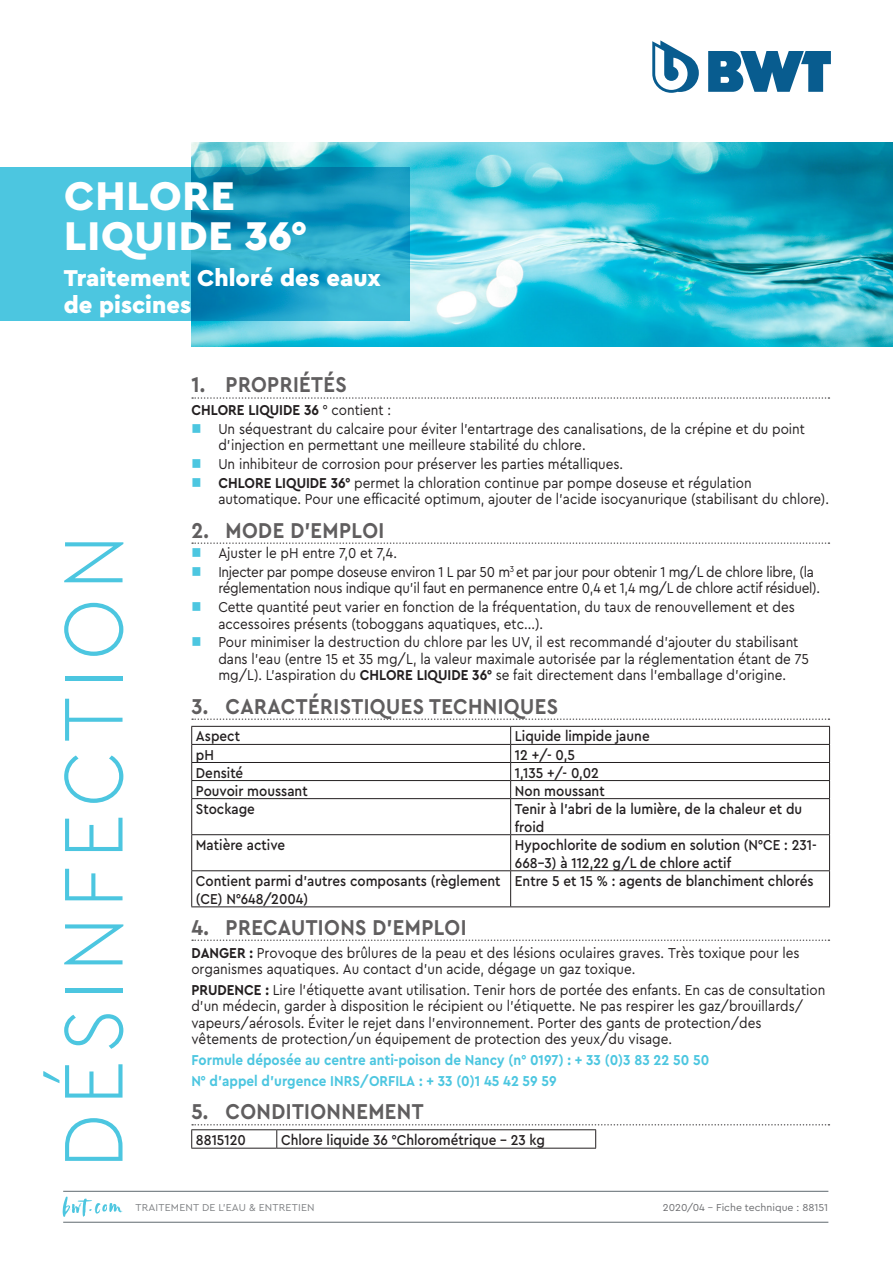
<style>
.page{position:relative;width:893px;height:1263px;background:#fff}
.page>*{position:absolute;margin:0;border:0;box-sizing:border-box;transform-origin:0 0}
._00-Titre-vertical{font:300 87.15px "Cera PRO";letter-spacing:.11em;color:#4cc6e0;scale:.9 1}
._01_-_Titre_couvertu{font:900 42px/40.5px "Cera PRO";letter-spacing:.02em;color:#fff}
._02_-sous-titre{font:900 24px/27px "Cera PRO";color:#fff}
.t1{font:700 22.5px "Cera PRO";letter-spacing:.02em;color:#605e5f;scale:.9 1}
._03_-_paragraphe{font:15px/16.5px "Cera PRO";color:#231f20;scale:.9 1}
._05_-_Texte_tableau{font:500 15px/18px "Cera PRO";color:#231f20;scale:.9 1}
._03_-_paragraphe-2{font:15px/16.5px "Cera PRO";letter-spacing:-.02em;color:#231f20;scale:.9 1}
._03-paragraphe-gras{font:700 15px "Cera PRO";color:#4cc6e0;scale:.9 1}
._03_-_paragraphe-3{font:700 15px "Cera PRO";color:#231f20;scale:.9 1}
._00-code{font:10.5px "Cera PRO";color:#6c6d70}
._00-categorie{font:10.5px "Cera PRO";letter-spacing:.02em;color:#7f8184}
.s1{font-weight:400}
.s2{font-weight:700}
</style>
<div class="page">
<hr style="left:63px;top:1222px;width:765px;height:1px;background:#5f696f">
<hr style="left:63px;top:1191px;width:765px;height:1px;background:#5f696f">
<svg style="left:63px;top:1196px;width:59px;height:21px"></svg>
<img style="left:191px;top:142px;width:702px;height:205px">
<svg style="left:708px;top:51px;width:123px;height:41px"></svg>
<svg style="left:652px;top:40px;width:47px;height:53px"></svg>
<svg style="left:192px;top:397px;width:637px;height:2px"></svg>
<svg style="left:192px;top:718px;width:637px;height:2px"></svg>
<svg style="left:192px;top:939px;width:637px;height:2px"></svg>
<hr style="left:511px;top:726px;width:319px;height:1px;background:#231f20">
<hr style="left:511px;top:744px;width:319px;height:1px;background:#231f20">
<hr style="left:191px;top:762px;width:320px;height:1px;background:#231f20">
<hr style="left:511px;top:762px;width:319px;height:1px;background:#231f20">
<hr style="left:191px;top:780px;width:320px;height:1px;background:#231f20">
<hr style="left:511px;top:780px;width:319px;height:1px;background:#231f20">
<svg style="left:829px;top:727px;width:1px;height:71px"></svg>
<hr style="left:191px;top:798px;width:320px;height:1px;background:#231f20">
<hr style="left:191px;top:799px;width:1px;height:35px;background:#231f20">
<hr style="left:511px;top:798px;width:319px;height:1px;background:#231f20">
<hr style="left:510px;top:799px;width:1px;height:35px;background:#231f20">
<hr style="left:829px;top:799px;width:1px;height:35px;background:#231f20">
<hr style="left:191px;top:834px;width:320px;height:1px;background:#231f20">
<hr style="left:191px;top:835px;width:1px;height:35px;background:#231f20">
<hr style="left:511px;top:834px;width:319px;height:1px;background:#231f20">
<hr style="left:510px;top:835px;width:1px;height:35px;background:#231f20">
<hr style="left:829px;top:835px;width:1px;height:35px;background:#231f20">
<hr style="left:191px;top:870px;width:320px;height:1px;background:#231f20">
<hr style="left:191px;top:871px;width:1px;height:35px;background:#231f20">
<hr style="left:511px;top:870px;width:319px;height:1px;background:#231f20">
<hr style="left:510px;top:871px;width:1px;height:35px;background:#231f20">
<hr style="left:829px;top:871px;width:1px;height:35px;background:#231f20">
<hr style="left:191px;top:906px;width:320px;height:1px;background:#231f20">
<hr style="left:511px;top:906px;width:319px;height:1px;background:#231f20">
<hr style="left:191px;top:726px;width:320px;height:1px;background:#231f20">
<svg style="left:191px;top:727px;width:1px;height:71px"></svg>
<svg style="left:510px;top:727px;width:1px;height:71px"></svg>
<hr style="left:191px;top:744px;width:320px;height:1px;background:#231f20">
<svg style="left:191px;top:1124px;width:638px;height:24px"></svg>
<hr style="left:191px;top:1148px;width:86px;height:1px;background:#231f20">
<hr style="left:277px;top:1148px;width:319px;height:1px;background:#231f20">
<svg style="left:0;top:168px;width:409px;height:153px;background:#33b0d0"></svg>
<svg style="left:192px;top:542px;width:637px;height:2px"></svg>
<p class="_01_-_Titre_couvertu" style="left:64px;top:174px;width:244px">CHLORE<br>LIQUIDE 36°</p>
<p class="_02_-sous-titre" style="left:64px;top:263px;width:319px">Traitement Chloré des eaux de piscines</p>
<p class="_00-Titre-vertical" style="left:35px;top:1168px;width:706px;rotate:-90deg">DÉSINFECTION</p>
<p class="t1" style="left:192px;top:370px;width:174px">1. PROPRIÉTÉS</p>
<p class="_03_-_paragraphe-3" style="left:191px;top:400px;width:223px">CHLORE LIQUIDE 36 <span class="s1">° contient :</span></p>
<p class="_03_-_paragraphe" style="left:218px;top:420px;width:653px">Un séquestrant du calcaire pour éviter l’entartrage des canalisations, de la crépine et du point d’injection en permettant une meilleure stabilité du chlore.</p>
<p class="_03_-_paragraphe" style="left:218px;top:455px;width:451px">Un inhibiteur de corrosion pour préserver les parties métalliques.</p>
<p class="_03_-_paragraphe" style="left:218px;top:474px;width:680px"><span class="s2">CHLORE LIQUIDE 36°</span> permet la chloration continue par pompe doseuse et régulation automatique. Pour une efficacité optimum, ajouter de l’acide isocyanurique (stabilisant du chlore).</p>
<p class="t1" style="left:192px;top:515px;width:216px">2. MODE D’EMPLOI</p>
<p class="_03_-_paragraphe" style="left:218px;top:544px;width:200px">Ajuster le pH entre 7,0 et 7,4.</p>
<p class="_03_-_paragraphe-2" style="left:218px;top:563px;width:670px">Injecter par pompe doseuse environ 1 L par 50 m<sup>3</sup> et par jour pour obtenir 1 mg/L de chlore libre, (la réglementation nous indique qu’il faut en permanence entre 0,4 et 1,4 mg/L de chlore actif résiduel).</p>
<p class="_03_-_paragraphe" style="left:218px;top:598px;width:642px">Cette quantité peut varier en fonction de la fréquentation, du taux de renouvellement et des accessoires présents (toboggans aquatiques, etc...).</p>
<p class="_03_-_paragraphe" style="left:218px;top:633px;width:658px">Pour minimiser la destruction du chlore par les UV, il est recommandé d’ajouter du stabilisant dans l’eau (entre 15 et 35 mg/L, la valeur maximale autorisée par la réglementation étant de 75 mg/L). L’aspiration du <span class="s2">CHLORE LIQUIDE 36°</span> se fait directement dans l’emballage d’origine.</p>
<p class="t1" style="left:192px;top:691px;width:409px">3. CARACTÉRISTIQUES TECHNIQUES</p>
<p class="_05_-_Texte_tableau" style="left:196px;top:727px;width:51px">Aspect</p>
<p class="_05_-_Texte_tableau" style="left:515px;top:727px;width:151px">Liquide limpide jaune</p>
<p class="_05_-_Texte_tableau" style="left:196px;top:745px;width:22px">pH</p>
<p class="_05_-_Texte_tableau" style="left:515px;top:745px;width:68px">12 +/- 0,5</p>
<p class="_05_-_Texte_tableau" style="left:196px;top:763px;width:54px">Densité</p>
<p class="_05_-_Texte_tableau" style="left:515px;top:763px;width:95px">1,135 +/- 0,02</p>
<p class="_05_-_Texte_tableau" style="left:196px;top:781px;width:126px">Pouvoir moussant</p>
<p class="_05_-_Texte_tableau" style="left:515px;top:781px;width:101px">Non moussant</p>
<p class="_05_-_Texte_tableau" style="left:196px;top:799px;width:67px">Stockage</p>
<p class="_05_-_Texte_tableau" style="left:515px;top:799px;width:321px">Tenir à l’abri de la lumière, de la chaleur et du froid</p>
<p class="_05_-_Texte_tableau" style="left:196px;top:835px;width:101px">Matière active</p>
<p class="_05_-_Texte_tableau" style="left:515px;top:835px;width:337px">Hypochlorite de sodium en solution (N°CE : 231-<br>668-3) à 112,22 g/L de chlore actif</p>
<p class="_05_-_Texte_tableau" style="left:196px;top:871px;width:340px">Contient parmi d’autres composants (règlement (CE) N°648/2004)</p>
<p class="_05_-_Texte_tableau" style="left:515px;top:871px;width:333px">Entre 5 et 15 % : agents de blanchiment chlorés</p>
<p class="t1" style="left:192px;top:912px;width:307px">4. PRECAUTIONS D’EMPLOI</p>
<p class="_03_-_paragraphe" style="left:191px;top:943px;width:677px"><span class="s2">DANGER :</span> Provoque des brûlures de la peau et des lésions oculaires graves. Très toxique pour les organismes aquatiques. Au contact d’un acide, dégage un gaz toxique.</p>
<p class="_03_-_paragraphe" style="left:191px;top:981px;width:706px"><span class="s2">PRUDENCE :</span> Lire l’étiquette avant utilisation. Tenir hors de portée des enfants. En cas de consultation d’un médecin, garder à disposition le récipient ou l’étiquette. Ne pas respirer les gaz/brouillards/ vapeurs/aérosols. Éviter le rejet dans l’environnement. Porter des gants de protection/des vêtements de protection/un équipement de protection des yeux/du visage.</p>
<p class="_03-paragraphe-gras" style="left:191px;top:1050px;width:577px">Formule déposée au centre anti-poison de Nancy (n° 0197) : + 33 (0)3 83 22 50 50</p>
<p class="_03-paragraphe-gras" style="left:191px;top:1071px;width:408px">N° d’appel d’urgence INRS/ORFILA : + 33 (0)1 45 42 59 59</p>
<p class="t1" style="left:192px;top:1097px;width:259px">5. CONDITIONNEMENT</p>
<p class="_05_-_Texte_tableau" style="left:196px;top:1130px;width:57px">8815120</p>
<p class="_05_-_Texte_tableau" style="left:281px;top:1130px;width:295px">Chlore liquide 36 °Chlorométrique - 23 kg</p>
<p class="_00-categorie" style="left:135px;top:1200px;width:181px">TRAITEMENT DE L’EAU &amp; ENTRETIEN</p>
<p class="_00-code" style="left:663px;top:1200px;width:167px">2020/04 - Fiche technique : 88151</p>
</div>
